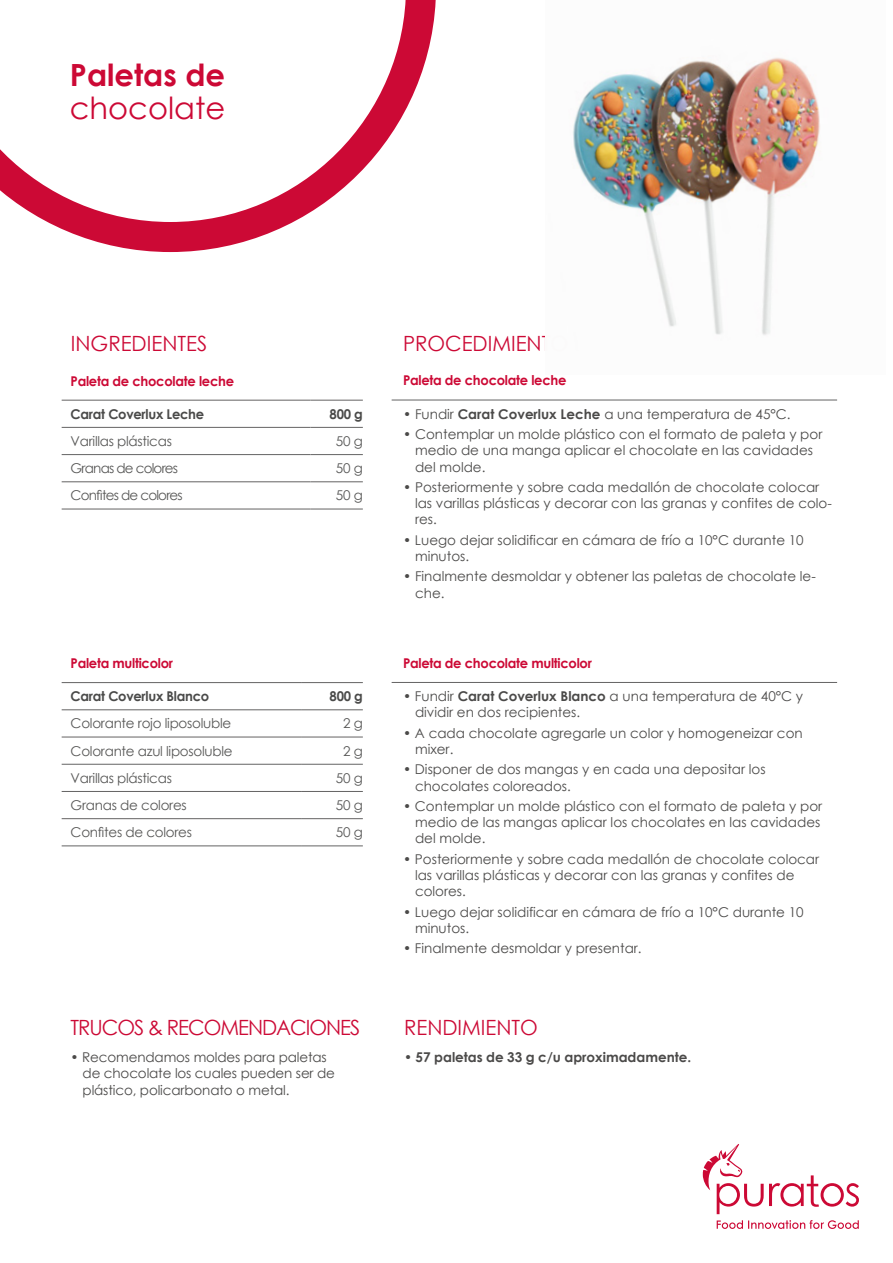
<style>
.page{position:relative;width:893px;height:1263px;background:#fff}
.page>*{position:absolute;margin:0;border:0;box-sizing:border-box;transform-origin:0 0}
.t1{font:700 30.6px "Century Gothic";color:#cc0935}
.t2{font:30.6px "Century Gothic";color:#cc0935}
.t3{font:21px "Century Gothic";color:#cc0935}
.t4{font:21px "Century Gothic";letter-spacing:-.05em;color:#cc0935}
.t5{font:13.5px/16.2px "Century Gothic";color:#4b4a49}
.t6{font:13.5px "Century Gothic";letter-spacing:-.02em;color:#575756}
.t7{font:700 13.5px "Century Gothic";letter-spacing:-.02em;color:#cc0935}
.t8{font:700 13.5px "Century Gothic";letter-spacing:-.02em;color:#4a4a49}
.t9{font:700 13.5px "Century Gothic";color:#4b4a49}
.t10{font:13.5px "Century Gothic";letter-spacing:-.06em;color:#575756}
.s1{font-weight:700}
</style>
<div class="page">
<hr style="left:392px;top:400px;width:445px;height:1px;background:#646363">
<hr style="left:392px;top:682px;width:445px;height:1px;background:#646363">
<hr style="left:62px;top:400px;width:248px;height:1px;background:#646363">
<hr style="left:310px;top:400px;width:53px;height:1px;background:#646363">
<hr style="left:62px;top:427px;width:248px;height:1px;background:#646363">
<hr style="left:310px;top:427px;width:53px;height:1px;background:#646363">
<hr style="left:62px;top:454px;width:248px;height:1px;background:#646363">
<hr style="left:310px;top:454px;width:53px;height:1px;background:#646363">
<hr style="left:62px;top:481px;width:248px;height:1px;background:#646363">
<hr style="left:310px;top:481px;width:53px;height:1px;background:#646363">
<hr style="left:62px;top:509px;width:248px;height:1px;background:#646363">
<hr style="left:310px;top:509px;width:53px;height:1px;background:#646363">
<hr style="left:62px;top:682px;width:240px;height:1px;background:#646363">
<hr style="left:302px;top:682px;width:61px;height:1px;background:#646363">
<hr style="left:62px;top:709px;width:240px;height:1px;background:#646363">
<hr style="left:302px;top:709px;width:61px;height:1px;background:#646363">
<hr style="left:62px;top:737px;width:240px;height:1px;background:#646363">
<hr style="left:302px;top:737px;width:61px;height:1px;background:#646363">
<hr style="left:62px;top:764px;width:240px;height:1px;background:#646363">
<hr style="left:302px;top:764px;width:61px;height:1px;background:#646363">
<hr style="left:62px;top:791px;width:240px;height:1px;background:#646363">
<hr style="left:302px;top:791px;width:61px;height:1px;background:#646363">
<hr style="left:62px;top:818px;width:240px;height:1px;background:#646363">
<hr style="left:302px;top:818px;width:61px;height:1px;background:#646363">
<hr style="left:62px;top:845px;width:240px;height:1px;background:#646363">
<hr style="left:302px;top:845px;width:61px;height:1px;background:#646363">
<svg style="left:717px;top:1220px;width:142px;height:9px"></svg>
<svg style="left:703px;top:1144px;width:156px;height:70px"></svg>
<img style="left:573px;top:57px;width:247px;height:278px">
<svg style="left:0;top:0;width:436px;height:252px"></svg>
<h1 class="t1" style="left:70px;top:52px;width:157px">Paletas de</h1>
<h1 class="t2" style="left:70px;top:87px;width:157px">chocolate</h1>
<h2 class="t3" style="left:71px;top:328px;width:138px">INGREDIENTES</h2>
<h2 class="t3" style="left:403px;top:328px;width:167px">PROCEDIMIENTO</h2>
<p class="t7" style="left:71px;top:371px;width:165px">Paleta de chocolate leche</p>
<p class="t8" style="left:71px;top:404px;width:135px">Carat Coverlux Leche</p>
<p class="t8" style="left:330px;top:404px;width:35px">800 g</p>
<p class="t6" style="left:71px;top:432px;width:103px">Varillas plásticas</p>
<p class="t6" style="left:336px;top:432px;width:28px">50 g</p>
<p class="t10" style="left:71px;top:459px;width:109px">Granas de colores</p>
<p class="t6" style="left:336px;top:459px;width:28px">50 g</p>
<p class="t10" style="left:71px;top:486px;width:114px">Confites de colores</p>
<p class="t6" style="left:336px;top:486px;width:28px">50 g</p>
<p class="t7" style="left:71px;top:653px;width:104px">Paleta multicolor</p>
<p class="t8" style="left:71px;top:686px;width:140px">Carat Coverlux Blanco</p>
<p class="t8" style="left:330px;top:686px;width:35px">800 g</p>
<p class="t6" style="left:71px;top:714px;width:162px">Colorante rojo liposoluble</p>
<p class="t6" style="left:343px;top:714px;width:21px">2 g</p>
<p class="t6" style="left:71px;top:741px;width:163px">Colorante azul liposoluble</p>
<p class="t6" style="left:343px;top:741px;width:21px">2 g</p>
<p class="t6" style="left:71px;top:769px;width:103px">Varillas plásticas</p>
<p class="t6" style="left:336px;top:769px;width:28px">50 g</p>
<p class="t6" style="left:71px;top:796px;width:118px">Granas de colores</p>
<p class="t6" style="left:336px;top:796px;width:28px">50 g</p>
<p class="t6" style="left:71px;top:823px;width:123px">Confites de colores</p>
<p class="t6" style="left:336px;top:823px;width:28px">50 g</p>
<h2 class="t4" style="left:71px;top:1013px;width:291px">TRUCOS &amp; RECOMENDACIONES</h2>
<p class="t5" style="left:83px;top:1049px;width:254px;text-indent:-12px">• Recomendamos moldes para paletas de chocolate los cuales pueden ser de plástico, policarbonato o metal.</p>
<p class="t7" style="left:403px;top:370px;width:165px">Paleta de chocolate leche</p>
<p class="t5" style="left:403px;top:405px;width:389px">• Fundir <span class="s1">Carat Coverlux Leche</span> a una temperatura de 45°C.</p>
<p class="t5" style="left:415px;top:426px;width:409px;text-indent:-12px">• Contemplar un molde plástico con el formato de paleta y por medio de una manga aplicar el chocolate en las cavidades del molde.</p>
<p class="t5" style="left:415px;top:479px;width:418px;text-indent:-12px">• Posteriormente y sobre cada medallón de chocolate colocar las varillas plásticas y decorar con las granas y confites de colo&shy;res.</p>
<p class="t5" style="left:415px;top:532px;width:390px;text-indent:-12px">• Luego dejar solidificar en cámara de frío a 10°C durante 10 minutos.</p>
<p class="t5" style="left:415px;top:568px;width:402px;text-indent:-12px">• Finalmente desmoldar y obtener las paletas de chocolate le&shy;che.</p>
<p class="t7" style="left:403px;top:653px;width:190px">Paleta de chocolate multicolor</p>
<p class="t5" style="left:415px;top:688px;width:390px;text-indent:-12px">• Fundir <span class="s1">Carat Coverlux Blanco</span> a una temperatura de 40°C y dividir en dos recipientes.</p>
<p class="t5" style="left:415px;top:724px;width:389px;text-indent:-12px">• A cada chocolate agregarle un color y homogeneizar con mixer.</p>
<p class="t5" style="left:415px;top:761px;width:352px;text-indent:-12px">• Disponer de dos mangas y en cada una depositar los chocolates coloreados.</p>
<p class="t5" style="left:415px;top:798px;width:409px;text-indent:-12px">• Contemplar un molde plástico con el formato de paleta y por medio de las mangas aplicar los chocolates en las cavidades del molde.</p>
<p class="t5" style="left:415px;top:851px;width:406px;text-indent:-12px">• Posteriormente y sobre cada medallón de chocolate colocar las varillas plásticas y decorar con las granas y confites de colores.</p>
<p class="t5" style="left:415px;top:903px;width:390px;text-indent:-12px">• Luego dejar solidificar en cámara de frío a 10°C durante 10 minutos.</p>
<p class="t5" style="left:403px;top:940px;width:240px">• Finalmente desmoldar y presentar.</p>
<h2 class="t3" style="left:404px;top:1012px;width:135px">RENDIMIENTO</h2>
<p class="t9" style="left:404px;top:1047px;width:289px">• 57 paletas de 33 g c/u aproximadamente.</p>
</div>
